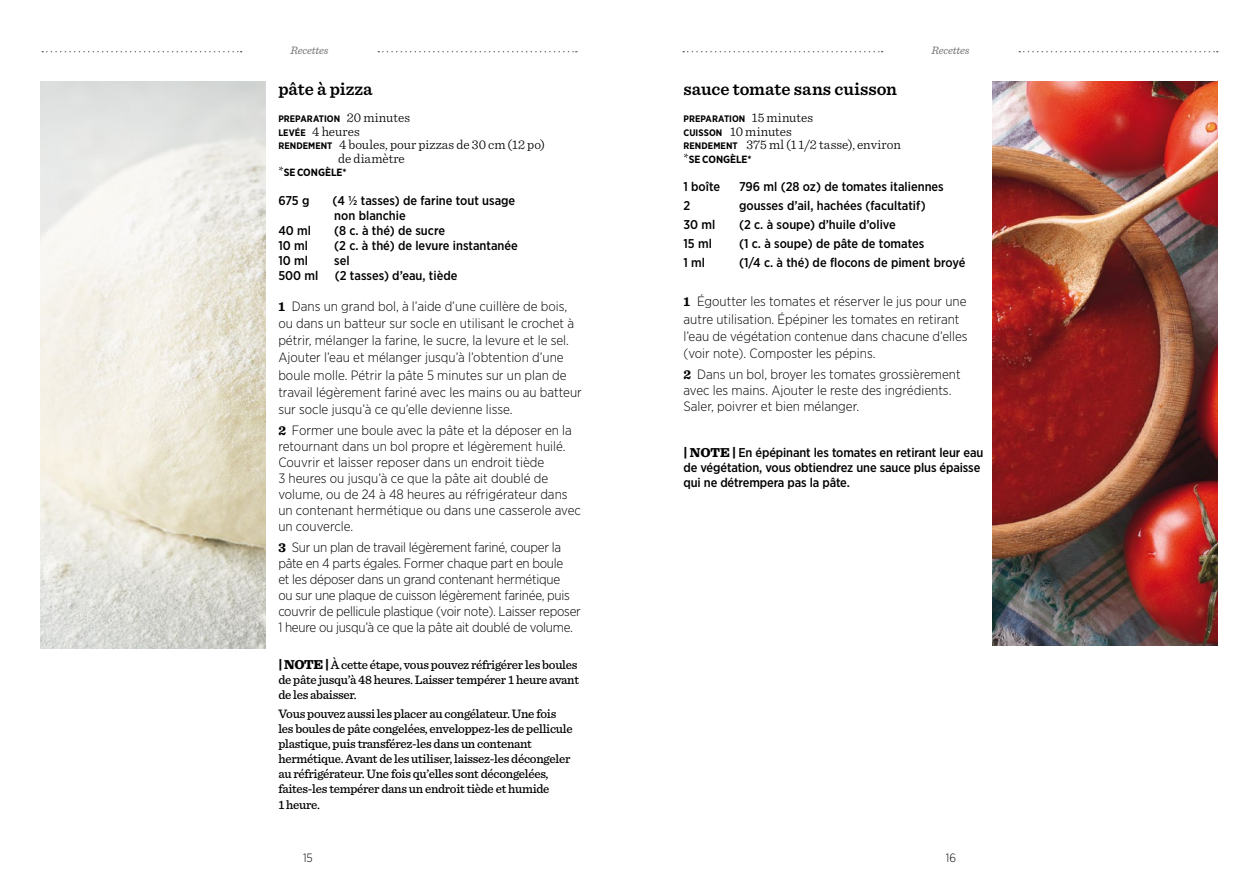
<style>
.page{position:relative;width:1259px;height:893px;background:#fff}
.page>*{position:absolute;margin:0;border:0;box-sizing:border-box;transform-origin:0 0}
.t1{font:600 18px "Sentinel";letter-spacing:.005em;color:#000}
.t2{font:300 13.5px/17.2px "Gotham Narrow";color:#000}
.t3{font:300 13.5px/16px "Gotham Narrow";letter-spacing:-.02em;color:#000}
.t4{font:300 13.5px/13.5px "Sentinel";letter-spacing:.005em;color:#000}
.t5{font:500 12.75px/15px "Gotham Narrow";color:#000}
.t6{font:500 12.75px/15.1px "Sentinel";letter-spacing:-.02em;color:#000;text-align:justify}
.t7{font:300 12px "Gotham Narrow";color:#000}
.t8{font:italic 11.25px "Sentinel";letter-spacing:-.02em;color:#707172}
.t9{font:700 10.5px "Gotham Narrow";letter-spacing:-.005em;color:#000}
.t10{font:700 9.45px "Gotham Narrow";letter-spacing:.005em;color:#000}
.s1{font-family:"Sentinel";font-weight:300;font-size:13.5px}
.s2{font-family:"Gotham Narrow";font-weight:700;font-size:9.45px}
.s3{font-family:"Sentinel";font-weight:700}
.s4{font-family:"Gotham Narrow";font-weight:900}
.s5{font-weight:900;font-size:13.5px}
.s6{font-weight:900}
.s7{font-family:"Sentinel";font-weight:900;font-size:13.5px}
</style>
<div class="page">
<svg style="left:378px;top:51px;width:199px;height:1px"></svg>
<svg style="left:42px;top:51px;width:200px;height:1px"></svg>
<svg style="left:1019px;top:51px;width:198px;height:1px"></svg>
<svg style="left:683px;top:51px;width:199px;height:1px"></svg>
<img style="left:40px;top:81px;width:225px;height:567px">
<img style="left:992px;top:81px;width:225px;height:565px">
<p class="t8" style="left:290px;top:42px;width:40px">Recettes</p>
<p class="t8" style="left:931px;top:42px;width:40px">Recettes</p>
<h1 class="t1" style="left:278px;top:75px;width:96px">pâte à pizza</h1>
<p class="t10" style="left:278px;top:113px;width:133px">PREPARATION <span class="s1">20 minutes</span></p>
<p class="t4" style="left:278px;top:124px;width:83px"><span class="s2">LEVÉE</span> 4 heures</p>
<p class="t4" style="left:278px;top:137px;width:268px"><span class="s2">RENDEMENT</span> 4 boules, pour pizzas de 30 cm (12 po)</p>
<p class="t4" style="left:338px;top:151px;width:68px">de diamètre</p>
<p class="t9" style="left:278px;top:166px;width:70px"><span class="s1">*</span>SE CONGÈLE*</p>
<p class="t5" style="left:278px;top:193px;width:33px">675 g</p>
<p class="t5" style="left:332px;top:193px;width:184px">(4 ½ tasses) de farine tout usage non blanchie</p>
<p class="t5" style="left:278px;top:223px;width:34px">40 ml</p>
<p class="t5" style="left:334px;top:223px;width:112px">(8 c. à thé) de sucre</p>
<p class="t5" style="left:278px;top:238px;width:31px">10 ml</p>
<p class="t5" style="left:334px;top:238px;width:185px">(2 c. à thé) de levure instantanée</p>
<p class="t5" style="left:278px;top:253px;width:31px">10 ml</p>
<p class="t5" style="left:334px;top:253px;width:17px">sel</p>
<p class="t5" style="left:278px;top:268px;width:42px">500 ml</p>
<p class="t5" style="left:335px;top:268px;width:124px">(2 tasses) d’eau, tiède</p>
<p class="t2" style="left:278px;top:297px;width:305px"><span class="s3">1</span> Dans un grand bol, à l’aide d’une cuillère de bois, ou dans un batteur sur socle en utilisant le crochet à pétrir, mélanger la farine, le sucre, la levure et le sel.<br>Ajouter l’eau et mélanger jusqu’à l’obtention d’une boule molle. Pétrir la pâte 5 minutes sur un plan de travail légèrement fariné avec les mains ou au batteur sur socle jusqu’à ce qu’elle devienne lisse.</p>
<p class="t2" style="left:278px;top:422px;width:304px;line-height:16px"><span class="s3">2</span> Former une boule avec la pâte et la déposer en la retournant dans un bol propre et légèrement huilé.<br>Couvrir et laisser reposer dans un endroit tiède<br>3 heures ou jusqu’à ce que la pâte ait doublé de volume, ou de 24 à 48 heures au réfrigérateur dans un contenant hermétique ou dans une casserole avec un couvercle.</p>
<p class="t3" style="left:278px;top:539px;width:304px"><span class="s3">3</span> Sur un plan de travail légèrement fariné, couper la pâte en 4 parts égales. Former chaque part en boule<br>et les déposer dans un grand contenant hermétique<br>ou sur une plaque de cuisson légèrement farinée, puis couvrir de pellicule plastique (voir note). Laisser reposer 1 heure ou jusqu’à ce que la pâte ait doublé de volume.</p>
<p class="t6" style="left:278px;top:657px;width:302px"><span class="s4">|</span> <span class="s5">NOTE</span> <span class="s4">|</span> À cette étape, vous pouvez réfrigérer les boules de pâte jusqu’à 48 heures. Laisser tempérer 1 heure avant de les abaisser.</p>
<p class="t6" style="left:278px;top:706px;width:296px;text-align:left">Vous pouvez aussi les placer au congélateur. Une fois les boules de pâte congelées, enveloppez-les de pellicule plastique, puis transférez-les dans un contenant hermétique. Avant de les utiliser, laissez-les décongeler au réfrigérateur. Une fois qu’elles sont décongelées, faites-les tempérer dans un endroit tiède et humide<br>1 heure.</p>
<h1 class="t1" style="left:683px;top:75px;width:215px">sauce tomate sans cuisson</h1>
<p class="t10" style="left:683px;top:113px;width:131px">PREPARATION <span class="s1">15 minutes</span></p>
<p class="t4" style="left:683px;top:124px;width:219px"><span class="s2">CUISSON</span> 10 minutes<br><span class="s2">RENDEMENT</span> 375 ml (1 1/2 tasse), environ</p>
<p class="t9" style="left:683px;top:152px;width:70px"><span class="s1">*</span>SE CONGÈLE*</p>
<p class="t5" style="left:683px;top:179px;width:38px">1 boîte</p>
<p class="t5" style="left:739px;top:179px;width:206px">796 ml (28 oz) de tomates italiennes</p>
<p class="t5" style="left:683px;top:198px;width:8px">2</p>
<p class="t5" style="left:739px;top:198px;width:188px">gousses d’ail, hachées (facultatif)</p>
<p class="t5" style="left:683px;top:217px;width:33px">30 ml</p>
<p class="t5" style="left:739px;top:217px;width:158px">(2 c. à soupe) d’huile d’olive</p>
<p class="t5" style="left:683px;top:236px;width:30px">15 ml</p>
<p class="t5" style="left:739px;top:236px;width:187px">(1 c. à soupe) de pâte de tomates</p>
<p class="t5" style="left:683px;top:254px;width:23px">1 ml</p>
<p class="t5" style="left:739px;top:254px;width:228px">(1/4 c. à thé) de flocons de piment broyé</p>
<p class="t2" style="left:683px;top:293px;width:286px"><span class="s3">1</span> Égoutter les tomates et réserver le jus pour une autre utilisation. Épépiner les tomates en retirant l’eau de végétation contenue dans chacune d’elles (voir note). Composter les pépins.</p>
<p class="t2" style="left:683px;top:365px;width:279px;line-height:16px"><span class="s3">2</span> Dans un bol, broyer les tomates grossièrement avec les mains. Ajouter le reste des ingrédients.<br>Saler, poivrer et bien mélanger.</p>
<p class="t5" style="left:683px;top:445px;width:301px"><span class="s6">|</span> <span class="s7">NOTE</span> <span class="s6">|</span> En épépinant les tomates en retirant leur eau de végétation, vous obtiendrez une sauce plus épaisse qui ne détrempera pas la pâte.</p>
<p class="t7" style="left:303px;top:851px;width:11px">15</p>
<p class="t7" style="left:946px;top:851px;width:12px">16</p>
</div>
